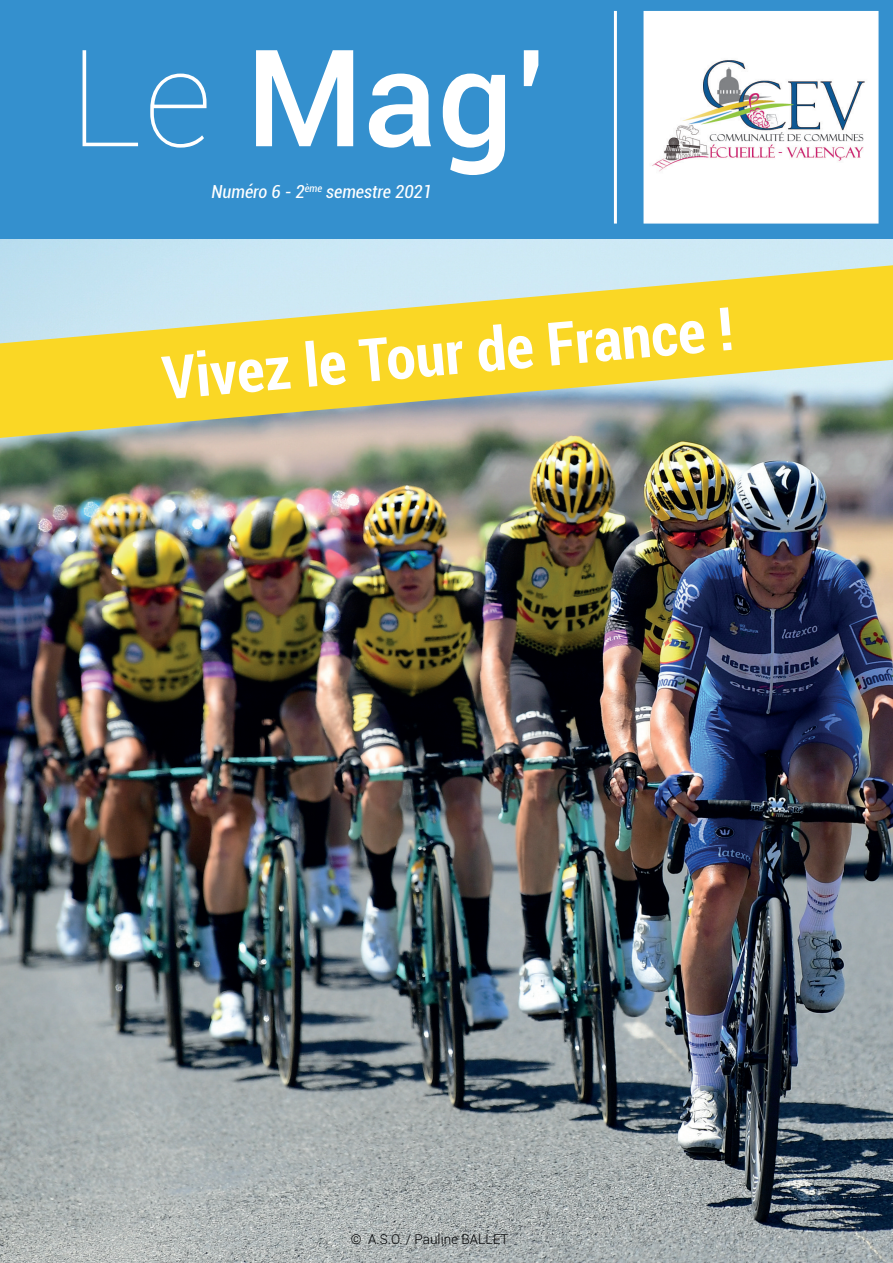
<style>
.page{position:relative;width:893px;height:1263px;background:#fff}
.page>*{position:absolute;margin:0;border:0;box-sizing:border-box;transform-origin:0 0}
.t1{font:500 135px "Roboto";color:#fff}
.t2{font:700 condensed 60px "Roboto";color:#fff}
.t3{font:italic condensed 18px "Roboto";color:#fff}
.t4{font:300 13.5px "Roboto";color:#000001}
.s1{font-weight:100}
</style>
<div class="page">
<img style="left:0;top:239px;width:893px;height:1024px">
<div style="left:0;top:0;width:893px;height:238px;background:#3490ce"></div>
<hr style="left:614px;top:11px;width:3px;height:213px;background:#fff">
<div style="left:643px;top:11px;width:235px;height:213px;background:#fff;border:2px solid #fff"></div>
<img style="left:652px;top:60px;width:213px;height:112px">
<svg style="left:0;top:263px;width:893px;height:177px;background:#dad174"></svg>
<h1 class="t1" style="left:69px;top:3px;width:481px"><span class="s1">Le</span> Mag’</h1>
<p class="t3" style="left:212px;top:179px;width:222px">Numéro 6 - 2<sup>ème</sup> semestre 2021</p>
<h2 class="t2" style="left:159px;top:336px;width:574px;rotate:-5deg">Vivez le Tour de France !</h2>
<p class="t4" style="left:351px;top:1230px;width:159px">© A.S.O. / Pauline BALLET</p>
</div>
